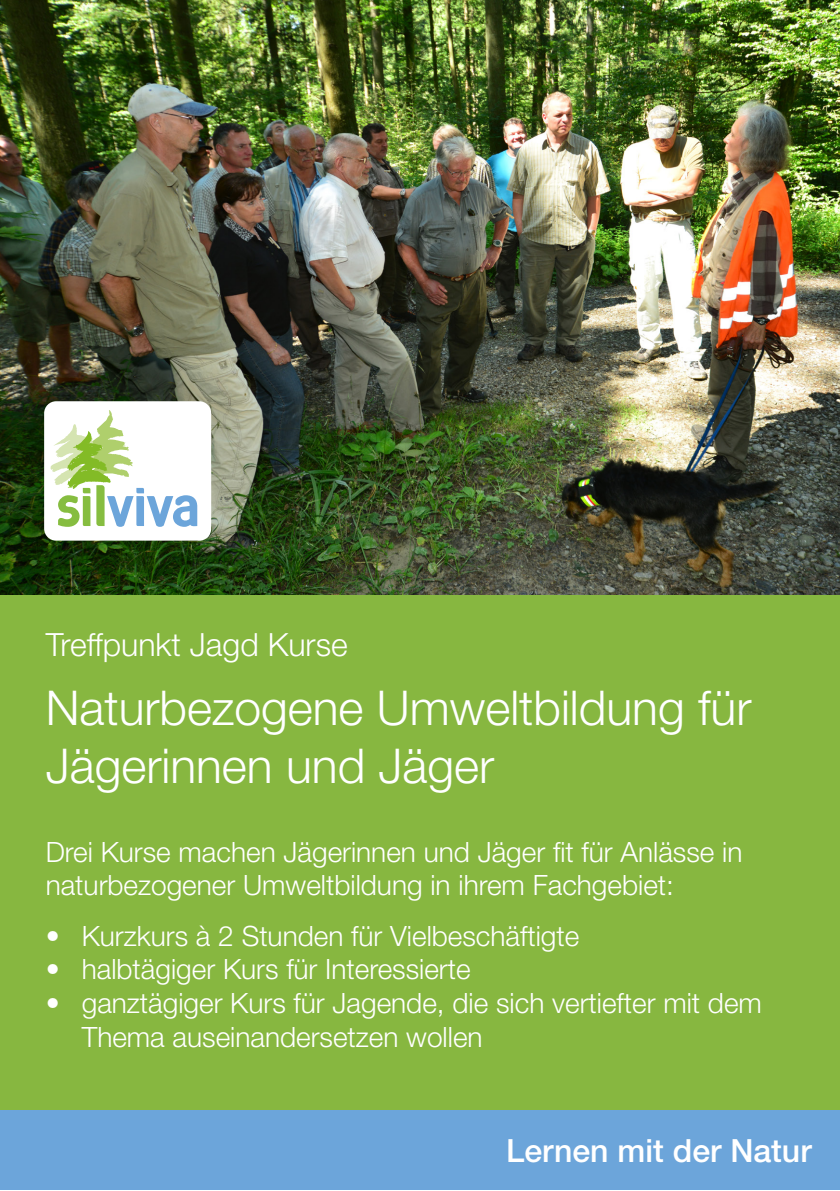
<style>
.page{position:relative;width:840px;height:1191px;background:#fff}
.page>*{position:absolute;margin:0;border:0;box-sizing:border-box;transform-origin:0 0}
.t1{font:300 48px/57.6px "Helvetica Neue LT Std";color:#fff}
.t2{font:300 32px "Helvetica Neue LT Std";color:#fff}
.t3{font:500 32px "Helvetica Neue LT Std";color:#fff}
.t4{font:300 28px/33.6px "Helvetica Neue LT Std";color:#fff}
</style>
<div class="page">
<img style="left:0;top:0;width:839px;height:595px">
<div style="left:0;top:595px;width:839px;height:555px;background:#87b740"></div>
<div style="left:0;top:1110px;width:839px;height:80px;background:#6ca5da"></div>
<div style="left:44px;top:401px;width:167px;height:139px;background:#fff;border-radius:12px"></div>
<svg style="left:50px;top:410px;width:147px;height:117px"></svg>
<p class="t2" style="left:46px;top:625px;width:303px">Treffpunkt Jagd Kurse</p>
<h1 class="t1" style="left:46px;top:678px;width:707px">Naturbezogene Umweltbildung für<br>Jägerinnen und Jäger</h1>
<p class="t4" style="left:46px;top:834px;width:698px">Drei Kurse machen Jägerinnen und Jäger fit für Anlässe in naturbezogener Umweltbildung in ihrem Fachgebiet:</p>
<p class="t4" style="left:46px;top:918px;width:535px">• Kurzkurs à 2 Stunden für Vielbeschäftigte</p>
<p class="t4" style="left:46px;top:952px;width:426px">• halbtägiger Kurs für Interessierte</p>
<p class="t4" style="left:82px;top:985px;width:681px;text-indent:-36px">• ganztägiger Kurs für Jagende, die sich vertiefter mit dem<br>Thema auseinandersetzen wollen</p>
<p class="t3" style="left:505px;top:1131px;width:307px">Lernen mit der Natur</p>
</div>
